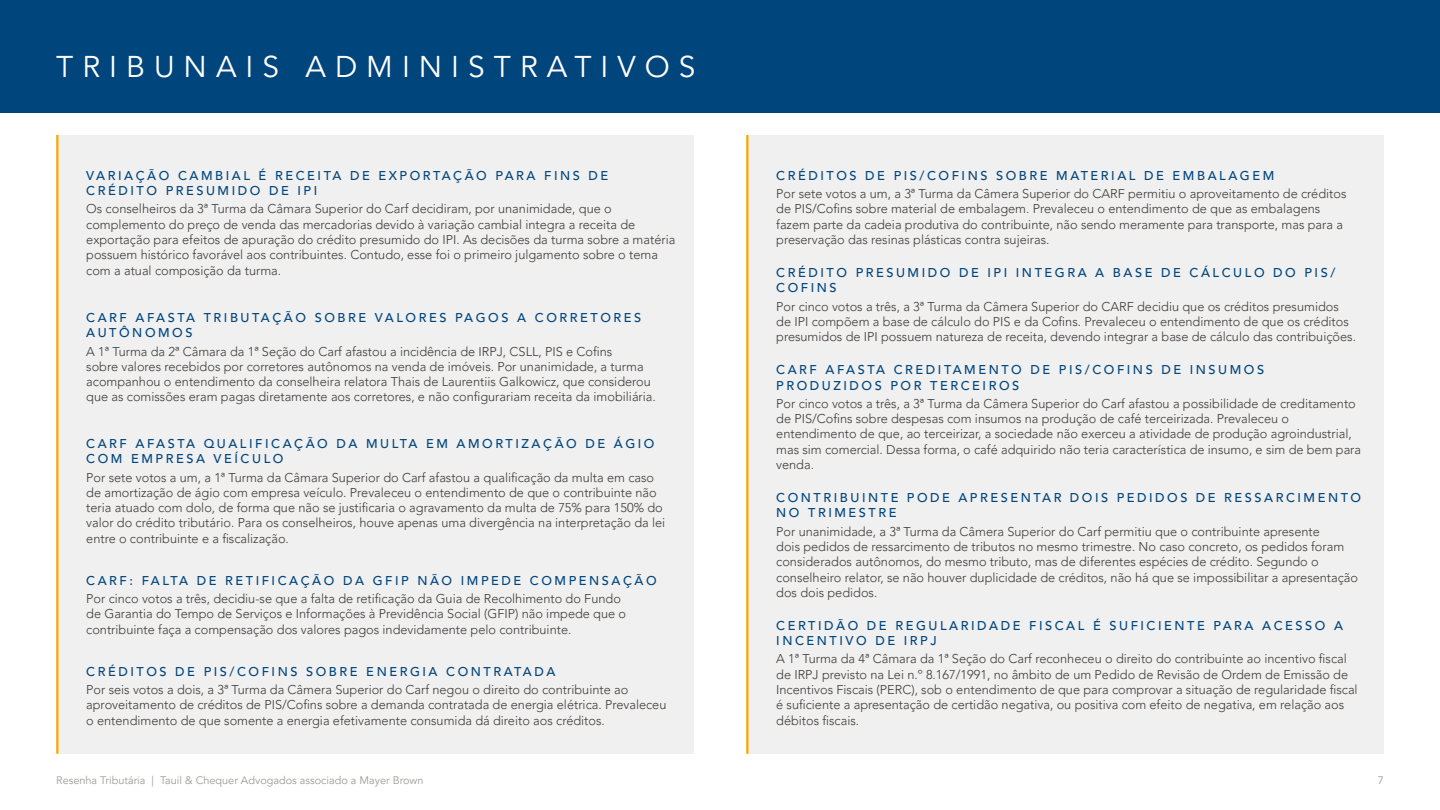
<style>
.page{position:relative;width:1440px;height:810px;background:#fff}
.page>*{position:absolute;margin:0;border:0;box-sizing:border-box;transform-origin:0 0}
.t1{font:30px "Avenir LT Pro";letter-spacing:.3em;color:#fff}
.t2{font:300 12.75px/15.3px "Avenir LT Pro";color:#3d3935}
.t3{font:500 12.75px/15.3px "Avenir LT Pro";letter-spacing:.2em;color:#00457c}
.t4{font:10.88px "Avenir LT Pro";color:#9e9c9a}
</style>
<div class="page">
<div style="left:0;top:0;width:1440px;height:112px;background:#00457c"></div>
<div style="left:56px;top:135px;width:638px;height:619px;background:#f0f0f0"></div>
<hr style="left:56px;top:135px;width:2px;height:619px;background:#f8a800">
<div style="left:746px;top:135px;width:638px;height:619px;background:#f0f0f0"></div>
<hr style="left:746px;top:135px;width:2px;height:619px;background:#f8a800">
<p class="t1" style="left:56px;top:49px;width:641px">TRIBUNAIS ADMINISTRATIVOS</p>
<p class="t3" style="left:86px;top:168px;width:524px">VARIAÇÃO CAMBIAL É RECEITA DE EXPORTAÇÃO PARA FINS DE<br>CRÉDITO PRESUMIDO DE IPI</p>
<p class="t2" style="left:86px;top:201px;width:591px">Os conselheiros da 3ª Turma da Câmara Superior do Carf decidiram, por unanimidade, que o complemento do preço de venda das mercadorias devido à variação cambial integra a receita de exportação para efeitos de apuração do crédito presumido do IPI. As decisões da turma sobre a matéria possuem histórico favorável aos contribuintes. Contudo, esse foi o primeiro julgamento sobre o tema com a atual composição da turma.</p>
<p class="t3" style="left:86px;top:310px;width:557px">CARF AFASTA TRIBUTAÇÃO SOBRE VALORES PAGOS A CORRETORES<br>AUTÔNOMOS</p>
<p class="t2" style="left:86px;top:344px;width:571px">A 1ª Turma da 2ª Câmara da 1ª Seção do Carf afastou a incidência de IRPJ, CSLL, PIS e Cofins<br>sobre valores recebidos por corretores autônomos na venda de imóveis. Por unanimidade, a turma acompanhou o entendimento da conselheira relatora Thais de Laurentiis Galkowicz, que considerou que as comissões eram pagas diretamente aos corretores, e não configurariam receita da imobiliária.</p>
<p class="t3" style="left:86px;top:436px;width:570px">CARF AFASTA QUALIFICAÇÃO DA MULTA EM AMORTIZAÇÃO DE ÁGIO<br>COM EMPRESA VEÍCULO</p>
<p class="t2" style="left:86px;top:469px;width:581px">Por sete votos a um, a 1ª Turma da Câmara Superior do Carf afastou a qualificação da multa em caso de amortização de ágio com empresa veículo. Prevaleceu o entendimento de que o contribuinte não teria atuado com dolo, de forma que não se justificaria o agravamento da multa de 75% para 150% do valor do crédito tributário. Para os conselheiros, houve apenas uma divergência na interpretação da lei entre o contribuinte e a fiscalização.</p>
<p class="t3" style="left:86px;top:573px;width:572px">CARF: FALTA DE RETIFICAÇÃO DA GFIP NÃO IMPEDE COMPENSAÇÃO</p>
<p class="t2" style="left:86px;top:591px;width:541px">Por cinco votos a três, decidiu-se que a falta de retificação da Guia de Recolhimento do Fundo de Garantia do Tempo de Serviços e Informações à Previdência Social (GFIP) não impede que o contribuinte faça a compensação dos valores pagos indevidamente pelo contribuinte.</p>
<p class="t3" style="left:86px;top:664px;width:471px">CRÉDITOS DE PIS/COFINS SOBRE ENERGIA CONTRATADA</p>
<p class="t2" style="left:86px;top:682px;width:582px">Por seis votos a dois, a 3ª Turma da Câmera Superior do Carf negou o direito do contribuinte ao aproveitamento de créditos de PIS/Cofins sobre a demanda contratada de energia elétrica. Prevaleceu o entendimento de que somente a energia efetivamente consumida dá direito aos créditos.</p>
<p class="t3" style="left:776px;top:168px;width:500px">CRÉDITOS DE PIS/COFINS SOBRE MATERIAL DE EMBALAGEM</p>
<p class="t2" style="left:776px;top:186px;width:572px">Por sete votos a um, a 3ª Turma da Câmera Superior do CARF permitiu o aproveitamento de créditos de PIS/Cofins sobre material de embalagem. Prevaleceu o entendimento de que as embalagens fazem parte da cadeia produtiva do contribuinte, não sendo meramente para transporte, mas para a preservação das resinas plásticas contra sujeiras.</p>
<p class="t3" style="left:776px;top:265px;width:561px">CRÉDITO PRESUMIDO DE IPI INTEGRA A BASE DE CÁLCULO DO PIS/<br>COFINS</p>
<p class="t2" style="left:776px;top:299px;width:581px">Por cinco votos a três, a 3ª Turma da Câmera Superior do CARF decidiu que os créditos presumidos de IPI compõem a base de cálculo do PIS e da Cofins. Prevaleceu o entendimento de que os créditos presumidos de IPI possuem natureza de receita, devendo integrar a base de cálculo das contribuições.</p>
<p class="t3" style="left:776px;top:362px;width:489px">CARF AFASTA CREDITAMENTO DE PIS/COFINS DE INSUMOS<br>PRODUZIDOS POR TERCEIROS</p>
<p class="t2" style="left:776px;top:396px;width:586px">Por cinco votos a três, a 3ª Turma da Câmera Superior do Carf afastou a possibilidade de creditamento de PIS/Cofins sobre despesas com insumos na produção de café terceirizada. Prevaleceu o entendimento de que, ao terceirizar, a sociedade não exerceu a atividade de produção agroindustrial, mas sim comercial. Dessa forma, o café adquirido não teria característica de insumo, e sim de bem para venda.</p>
<p class="t3" style="left:776px;top:490px;width:587px">CONTRIBUINTE PODE APRESENTAR DOIS PEDIDOS DE RESSARCIMENTO<br>NO TRIMESTRE</p>
<p class="t2" style="left:776px;top:524px;width:583px">Por unanimidade, a 3ª Turma da Câmera Superior do Carf permitiu que o contribuinte apresente<br>dois pedidos de ressarcimento de tributos no mesmo trimestre. No caso concreto, os pedidos foram considerados autônomos, do mesmo tributo, mas de diferentes espécies de crédito. Segundo o conselheiro relator, se não houver duplicidade de créditos, não há que se impossibilitar a apresentação dos dois pedidos.</p>
<p class="t3" style="left:776px;top:618px;width:568px">CERTIDÃO DE REGULARIDADE FISCAL É SUFICIENTE PARA ACESSO A<br>INCENTIVO DE IRPJ</p>
<p class="t2" style="left:776px;top:651px;width:583px">A 1ª Turma da 4ª Câmara da 1ª Seção do Carf reconheceu o direito do contribuinte ao incentivo fiscal de IRPJ previsto na Lei n.º 8.167/1991, no âmbito de um Pedido de Revisão de Ordem de Emissão de Incentivos Fiscais (PERC), sob o entendimento de que para comprovar a situação de regularidade fiscal é suficiente a apresentação de certidão negativa, ou positiva com efeito de negativa, em relação aos débitos fiscais.</p>
<p class="t4" style="left:56px;top:774px;width:369px">Resenha Tributária | Tauil &amp; Chequer Advogados associado a Mayer Brown</p>
<p class="t4" style="left:1378px;top:774px;width:8px">7</p>
</div>
